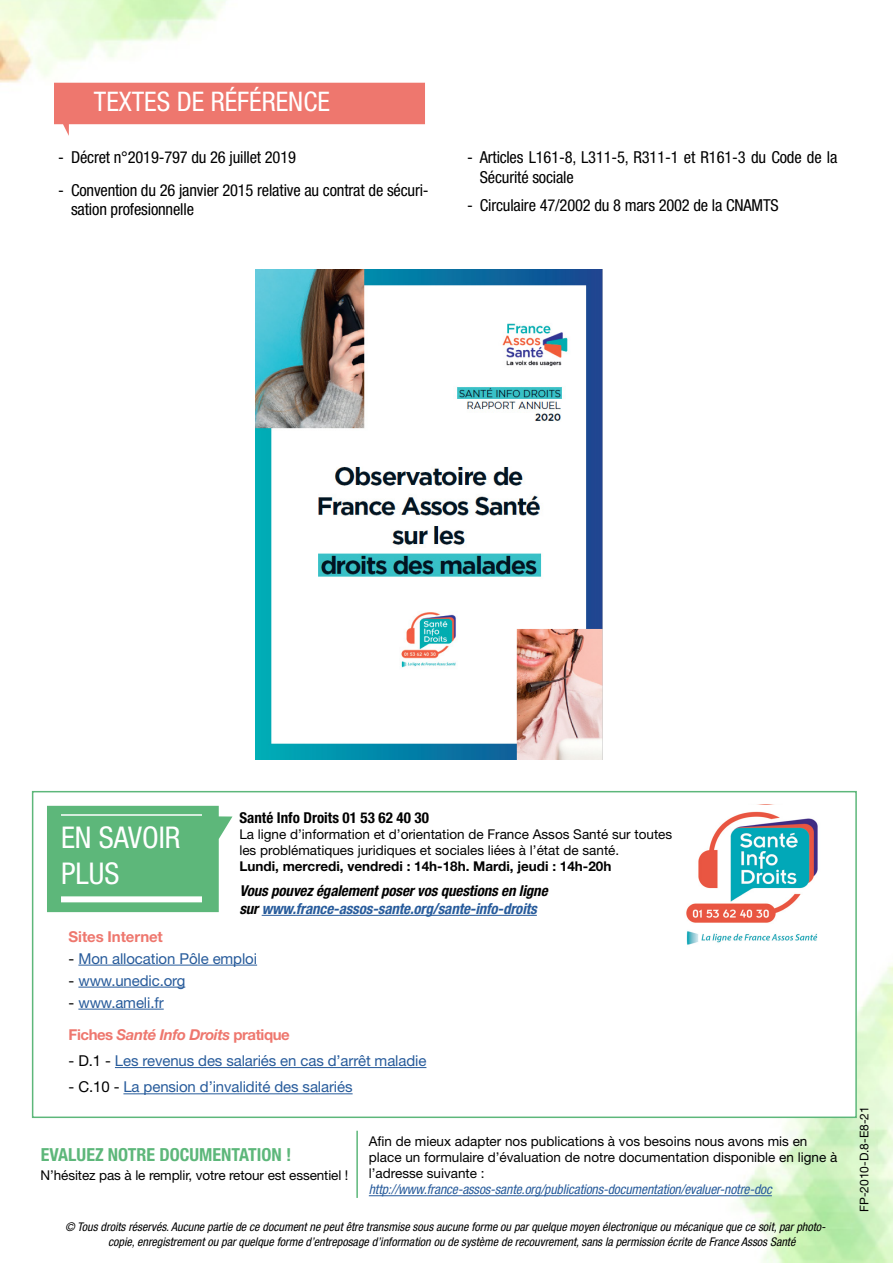
<style>
.page{position:relative;width:893px;height:1263px;background:#fff}
.page>*{position:absolute;margin:0;border:0;box-sizing:border-box;transform-origin:0 0}
.t1{font:condensed 30px/36px "Helvetica Neue LT Std";color:#fff}
.t2{font:condensed 27px "Helvetica Neue LT Std";color:#fff}
.t3{font:700 condensed 18px "Helvetica Neue LT Std";color:#5db77a}
.t4{font:condensed 16.5px/19.8px "Helvetica Neue LT Std";letter-spacing:-.01em;color:#000}
.t5{font:15px "Helvetica Neue LT Std";letter-spacing:-.01em;color:#275b9b}
.t6{font:italic 700 condensed 15px/18px "Helvetica Neue LT Std";letter-spacing:-.01em;color:#000}
.t7{font:italic 700 15px "Helvetica Neue LT Std";letter-spacing:-.03em;color:#ee776e}
.t8{font:700 condensed 15px "Helvetica Neue LT Std";color:#000}
.t9{font:700 15px "Helvetica Neue LT Std";letter-spacing:-.01em;color:#ee776e}
.t10{font:13.5px/16.2px "Helvetica Neue LT Std";color:#000}
.t11{font:italic condensed 13.5px "Helvetica Neue LT Std";letter-spacing:-.01em;color:#275b9b}
.t12{font:700 13.5px "Helvetica Neue LT Std";color:#000}
.t13{font:italic condensed 12px/14.4px "Helvetica Neue LT Std";color:#000}
.t14{font:12px "Helvetica Neue LT Std";color:#000}
.s1{color:#275b9b}
.s2{color:#000}
.s3{font-style:normal}
</style>
<div class="page">
<img style="left:0;top:0;width:893px;height:1263px">
<div style="left:32px;top:791px;width:825px;height:327px;background:#fff;border:2px solid #5db77a"></div>
<svg style="left:54px;top:83px;width:371px;height:53px"></svg>
<hr style="left:115px;top:1067px;width:311px;height:1px;background:#275b9b">
<hr style="left:123px;top:1093px;width:230px;height:1px;background:#275b9b">
<hr style="left:78px;top:965px;width:179px;height:1px;background:#275b9b">
<hr style="left:78px;top:987px;width:107px;height:1px;background:#275b9b">
<hr style="left:78px;top:1009px;width:86px;height:1px;background:#275b9b">
<img style="left:686px;top:811px;width:132px;height:134px">
<hr style="left:262px;top:915px;width:275px;height:1px;background:#275b9b">
<svg style="left:47px;top:806px;width:185px;height:106px;background:#68bc83"></svg>
<hr style="left:61px;top:814px;width:141px;height:2px;background:#fff">
<div style="left:61px;top:896px;width:141px;height:6px;background:#fff"></div>
<hr style="left:369px;top:1195px;width:403px;height:1px;background:#275b9b">
<hr style="left:356px;top:1131px;width:2px;height:67px;background:#5db77a">
<img style="left:255px;top:270px;width:347px;height:489px">
<h2 class="t2" style="left:94px;top:86px;width:238px">TEXTES DE RÉFÉRENCE</h2>
<p class="t4" style="left:58px;top:147px;width:239px">- Décret n°2019-797 du 26 juillet 2019</p>
<p class="t4" style="left:71px;top:180px;width:359px;text-indent:-13px">- Convention du 26 janvier 2015 relative au contrat de sécuri&shy;sation profesionnelle</p>
<p class="t4" style="left:480px;top:147px;width:359px;text-indent:-13px">- Articles L161-8, L311-5, R311-1 et R161-3 du Code de la<br>Sécurité sociale</p>
<p class="t4" style="left:467px;top:195px;width:313px">- Circulaire 47/2002 du 8 mars 2002 de la CNAMTS</p>
<h1 class="t1" style="left:61px;top:819px;width:121px">EN SAVOIR<br>PLUS</h1>
<p class="t8" style="left:239px;top:808px;width:191px">Santé Info Droits 01 53 62 40 30</p>
<p class="t10" style="left:239px;top:826px;width:434px">La ligne d’information et d’orientation de France Assos Santé sur toutes les problématiques juridiques et sociales liées à l’état de santé.</p>
<p class="t12" style="left:239px;top:858px;width:374px">Lundi, mercredi, vendredi : 14h-18h. Mardi, jeudi : 14h-20h</p>
<p class="t6" style="left:239px;top:882px;width:310px">Vous pouvez également poser vos questions en ligne sur <span class="s1">www.france-assos-sante.org/sante-info-droits</span></p>
<p class="t9" style="left:69px;top:927px;width:96px">Sites Internet</p>
<p class="t5" style="left:69px;top:949px;width:190px"><span class="s2">-</span> Mon allocation Pôle emploi</p>
<p class="t5" style="left:69px;top:971px;width:118px"><span class="s2">-</span> www.unedic.org</p>
<p class="t5" style="left:69px;top:993px;width:97px"><span class="s2">-</span> www.ameli.fr</p>
<p class="t7" style="left:69px;top:1025px;width:223px"><span class="s3">Fiches</span> Santé Info Droits <span class="s3">pratique</span></p>
<p class="t5" style="left:69px;top:1052px;width:359px"><span class="s2">- D.1 -</span> Les revenus des salariés en cas d’arrêt maladie</p>
<p class="t5" style="left:69px;top:1078px;width:285px"><span class="s2">- C.10 -</span> La pension d’invalidité des salariés</p>
<h3 class="t3" style="left:41px;top:1144px;width:252px">EVALUEZ NOTRE DOCUMENTATION !</h3>
<p class="t10" style="left:41px;top:1167px;width:309px">N’hésitez pas à le remplir, votre retour est essentiel !</p>
<p class="t10" style="left:369px;top:1133px;width:470px">Afin de mieux adapter nos publications à vos besoins nous avons mis en place un formulaire d’évaluation de notre documentation disponible en ligne à l’adresse suivante :</p>
<p class="t11" style="left:369px;top:1182px;width:405px">http://www.france-assos-sante.org/publications-documentation/evaluer-notre-doc</p>
<p class="t13" style="left:108px;top:1220px;width:719px;text-indent:-43px">© Tous droits réservés. Aucune partie de ce document ne peut être transmise sous aucune forme ou par quelque moyen électronique ou mécanique que ce soit, par photo&shy;copie, enregistrement ou par quelque forme d’entreposage d’information ou de système de recouvrement, sans la permission écrite de France Assos Santé</p>
<p class="t14" style="left:857px;top:1212px;width:107px;rotate:-90deg">FP-2010-D.8-E8-21</p>
</div>
